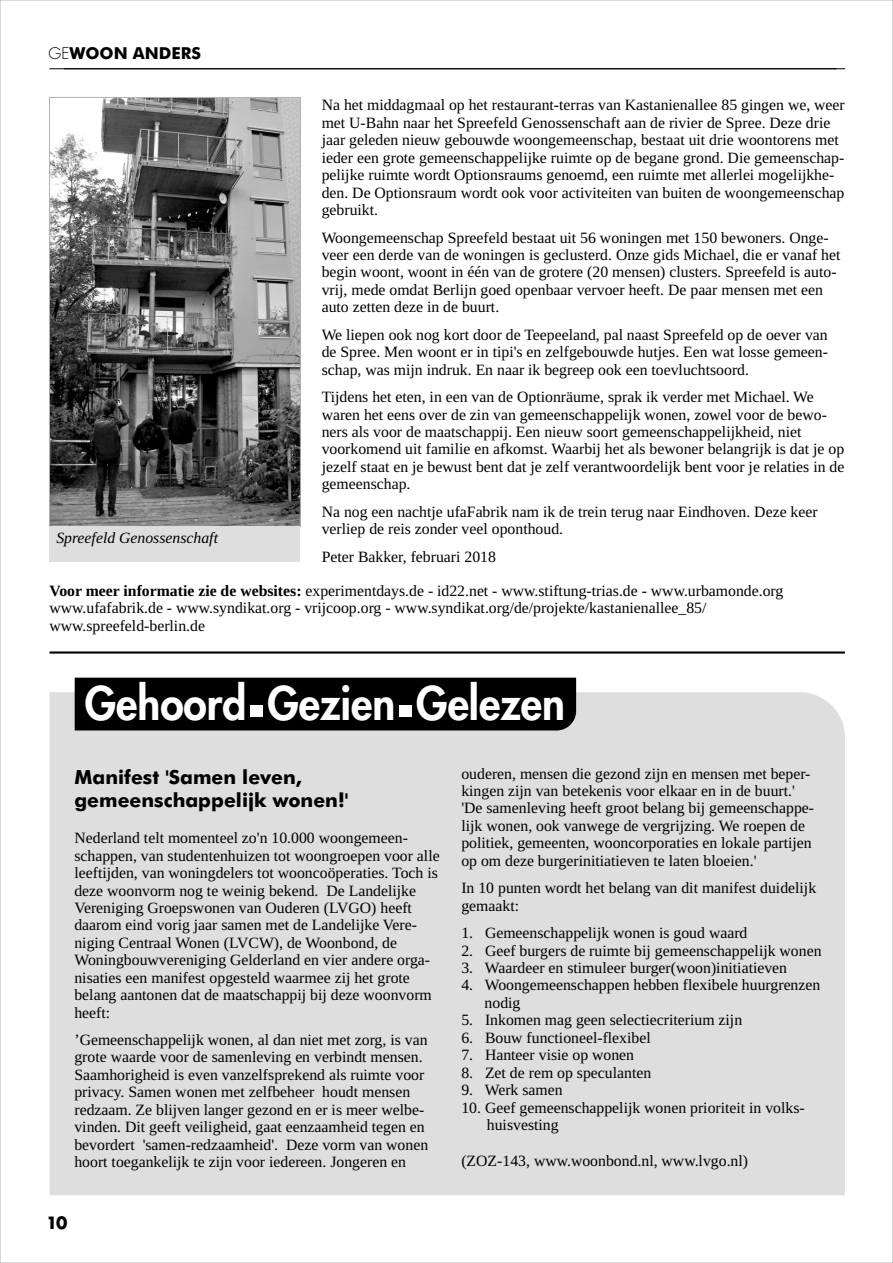
<style>
.page{position:relative;width:893px;height:1263px;background:#fff}
.page>*{position:absolute;margin:0;border:0;box-sizing:border-box;transform-origin:0 0}
.t1{font:800 45px "Futura Std";color:#fff;scale:.94 1}
.t2{font:700 19.5px/23.4px "Futura BT";color:#000}
.t3{font:700 16.5px "Futura BT";color:#000}
.t4{font:700 16.5px "Futura Std";color:#000}
.t5{font:15.75px/17.4px "Tinos";color:#000}
.t6{font:italic 15.75px "Tinos";color:#000}
.s1{font-family:"Futura Std";font-weight:300;font-size:15.6px}
.s2{font-weight:700}
.s3{font-family:"Roboto Slab";font-weight:700;font-size:90px}
</style>
<div class="page">
<div style="left:49px;top:692px;width:796px;height:503px;background:#dedede"></div>
<hr style="left:49px;top:68px;width:796px;height:1px;background:#000">
<img style="left:51px;top:99px;width:248px;height:425px">
<div style="left:49px;top:97px;width:252px;height:429px;border:1px solid #b3b3b3"></div>
<div style="left:49px;top:526px;width:251px;height:35px;background:#dedede"></div>
<hr style="left:49px;top:651px;width:796px;height:3px;background:#000">
<div style="left:75px;top:678px;width:501px;height:52px;background:#000"></div>
<p class="t3" style="left:49px;top:47px;width:154px"><span class="s1">GE</span>WOON ANDERS</p>
<p class="t5" style="left:322px;top:98px;width:525px">Na het middagmaal op het restaurant-terras van Kastanienallee 85 gingen we, weer met U-Bahn naar het Spreefeld Genossenschaft aan de rivier de Spree. Deze drie jaar geleden nieuw gebouwde woongemeenschap, bestaat uit drie woontorens met ieder een grote gemeenschappelijke ruimte op de begane grond. Die gemeenschap&shy;pelijke ruimte wordt Optionsraums genoemd, een ruimte met allerlei mogelijkhe&shy;den. De Optionsraum wordt ook voor activiteiten van buiten de woongemeenschap gebruikt.</p>
<p class="t5" style="left:322px;top:230px;width:520px">Woongemeenschap Spreefeld bestaat uit 56 woningen met 150 bewoners. Onge&shy;veer een derde van de woningen is geclusterd. Onze gids Michael, die er vanaf het begin woont, woont in één van de grotere (20 mensen) clusters. Spreefeld is auto&shy;vrij, mede omdat Berlijn goed openbaar vervoer heeft. De paar mensen met een auto zetten deze in de buurt.</p>
<p class="t5" style="left:322px;top:327px;width:508px;text-align:justify">We liepen ook nog kort door de Teepeeland, pal naast Spreefeld op de oever van de Spree. Men woont er in tipi's en zelfgebouwde hutjes. Een wat losse gemeen&shy;schap, was mijn indruk. En naar ik begreep ook een toevluchtsoord.</p>
<p class="t5" style="left:322px;top:390px;width:524px">Tijdens het eten, in een van de Optionräume, sprak ik verder met Michael. We waren het eens over de zin van gemeenschappelijk wonen, zowel voor de bewo&shy;ners als voor de maatschappij. Een nieuw soort gemeenschappelijkheid, niet voorkomend uit familie en afkomst. Waarbij het als bewoner belangrijk is dat je op jezelf staat en je bewust bent dat je zelf verantwoordelijk bent voor je relaties in de gemeenschap.</p>
<p class="t5" style="left:322px;top:504px;width:497px">Na nog een nachtje ufaFabrik nam ik de trein terug naar Eindhoven. Deze keer verliep de reis zonder veel oponthoud.</p>
<p class="t5" style="left:322px;top:549px;width:176px">Peter Bakker, februari 2018</p>
<p class="t6" style="left:56px;top:532px;width:163px">Spreefeld Genossenschaft</p>
<p class="t5" style="left:49px;top:583px;width:735px"><span class="s2">Voor meer informatie zie de websites:</span> experimentdays.de - id22.net - www.stiftung-trias.de - www.urbamonde.org www.ufafabrik.de - www.syndikat.org - vrijcoop.org - www.syndikat.org/de/projekte/kastanienallee_85/ www.spreefeld-berlin.de</p>
<h1 class="t1" style="left:85px;top:683px;width:512px">Gehoord<span class="s3">.</span>Gezien<span class="s3">.</span>Gelezen</h1>
<p class="t2" style="left:74px;top:767px;width:275px">Manifest 'Samen leven, gemeenschappelijk wonen!'</p>
<p class="t5" style="left:74px;top:831px;width:367px">Nederland telt momenteel zo'n 10.000 woongemeen&shy;schappen, van studentenhuizen tot woongroepen voor alle leeftijden, van woningdelers tot wooncoöperaties. Toch is deze woonvorm nog te weinig bekend. De Landelijke Vereniging Groepswonen van Ouderen (LVGO) heeft daarom eind vorig jaar samen met de Landelijke Vere&shy;niging Centraal Wonen (LVCW), de Woonbond, de Woningbouwvereniging Gelderland en vier andere orga&shy;nisaties een manifest opgesteld waarmee zij het grote belang aantonen dat de maatschappij bij deze woonvorm heeft:</p>
<p class="t5" style="left:74px;top:1032px;width:355px">’Gemeenschappelijk wonen, al dan niet met zorg, is van grote waarde voor de samenleving en verbindt mensen.<br>Saamhorigheid is even vanzelfsprekend als ruimte voor privacy. Samen wonen met zelfbeheer houdt mensen redzaam. Ze blijven langer gezond en er is meer welbe&shy;vinden. Dit geeft veiligheid, gaat eenzaamheid tegen en bevordert 'samen-redzaamheid'. Deze vorm van wonen hoort toegankelijk te zijn voor iedereen. Jongeren en</p>
<p class="t4" style="left:46px;top:1215px;width:23px">10</p>
<p class="t5" style="left:461px;top:766px;width:354px">ouderen, mensen die gezond zijn en mensen met beper&shy;kingen zijn van betekenis voor elkaar en in de buurt.' 'De samenleving heeft groot belang bij gemeenschappe&shy;lijk wonen, ook vanwege de vergrijzing. We roepen de politiek, gemeenten, wooncorporaties en lokale partijen op om deze burgerinitiatieven te laten bloeien.'</p>
<p class="t5" style="left:461px;top:881px;width:356px">In 10 punten wordt het belang van dit manifest duidelijk gemaakt:</p>
<p class="t5" style="left:461px;top:926px;width:288px">1. Gemeenschappelijk wonen is goud waard</p>
<p class="t5" style="left:461px;top:943px;width:362px">2. Geef burgers de ruimte bij gemeenschappelijk wonen</p>
<p class="t5" style="left:461px;top:960px;width:327px">3. Waardeer en stimuleer burger(woon)initiatieven</p>
<p class="t5" style="left:485px;top:978px;width:337px;text-indent:-23px">4. Woongemeenschappen hebben flexibele huurgrenzen nodig</p>
<p class="t5" style="left:461px;top:1013px;width:282px">5. Inkomen mag geen selectiecriterium zijn</p>
<p class="t5" style="left:461px;top:1030px;width:191px">6. Bouw functioneel-flexibel</p>
<p class="t5" style="left:461px;top:1048px;width:174px">7. Hanteer visie op wonen</p>
<p class="t5" style="left:461px;top:1065px;width:191px">8. Zet de rem op speculanten</p>
<p class="t5" style="left:461px;top:1083px;width:103px">9. Werk samen</p>
<p class="t5" style="left:487px;top:1100px;width:319px;text-indent:-25px">10. Geef gemeenschappelijk wonen prioriteit in volks&shy;huisvesting</p>
<p class="t5" style="left:461px;top:1153px;width:288px">(ZOZ-143, www.woonbond.nl, www.lvgo.nl)</p>
</div>
